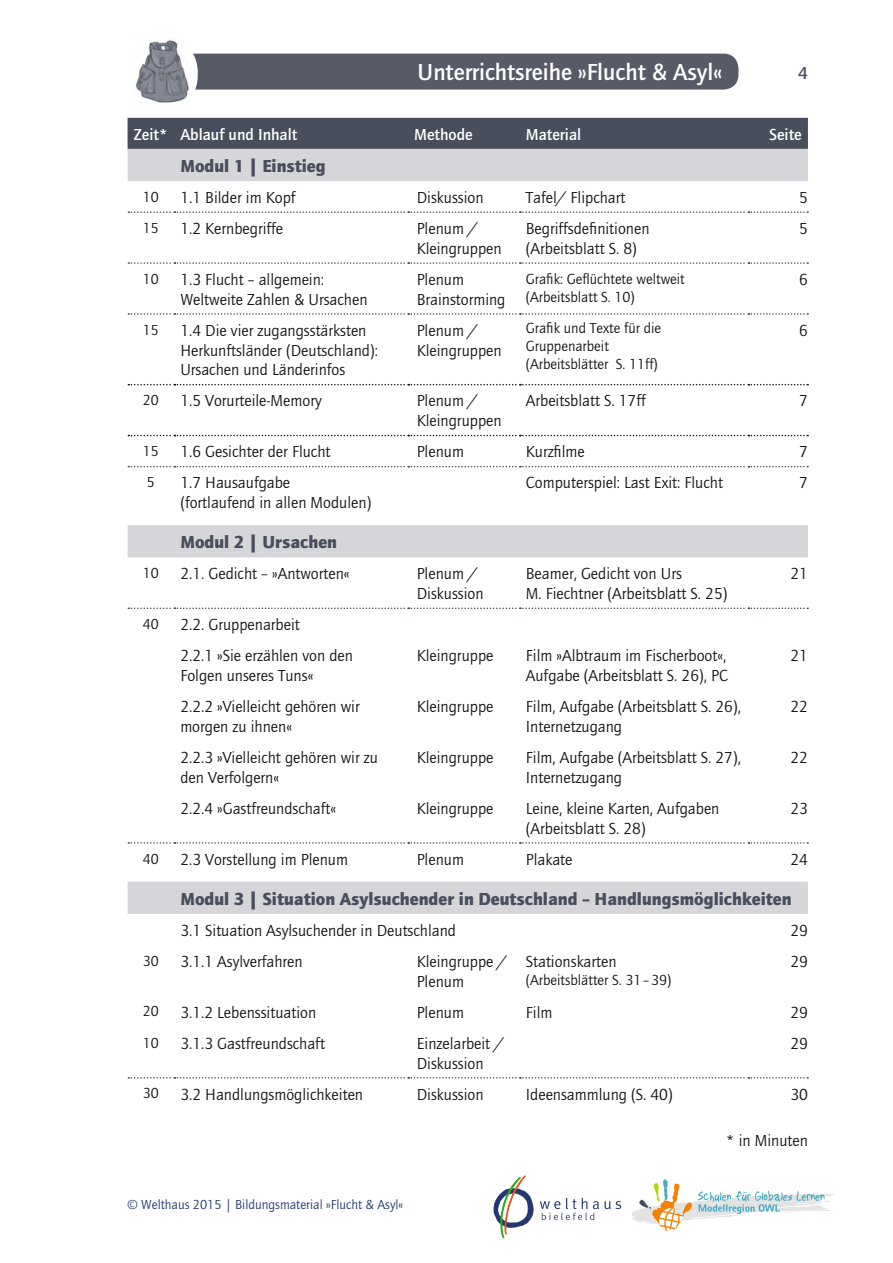
<style>
.page{position:relative;width:893px;height:1263px;background:#fff}
.page>*{position:absolute;margin:0;border:0;box-sizing:border-box;transform-origin:0 0}
.t1{font:700 24px "Quay";color:#fff}
.t2{font:800 18px "Quay";color:#494e5c}
.t3{font:700 18px "Quay";color:#494e5c}
.t4{font:16.5px/19.8px "Quay";color:#131413}
.t5{font:700 16.5px "Quay";color:#fff}
.t6{font:15px/18px "Quay";color:#131413}
.t7{font:13.5px "Quay";color:#233870}
</style>
<div class="page">
<svg style="left:540px;top:1198px;width:59px;height:22px"></svg>
<svg style="left:605px;top:1179px;width:229px;height:52px"></svg>
<svg style="left:493px;top:1175px;width:41px;height:63px"></svg>
<div style="left:128px;top:118px;width:680px;height:31px;background:#494e5c"></div>
<svg style="left:128px;top:149px;width:680px;height:765px"></svg>
<svg style="left:128px;top:384px;width:680px;height:1px"></svg>
<svg style="left:128px;top:435px;width:680px;height:1px"></svg>
<svg style="left:128px;top:313px;width:680px;height:2px"></svg>
<svg style="left:128px;top:466px;width:680px;height:1px"></svg>
<svg style="left:128px;top:1077px;width:680px;height:1px"></svg>
<svg style="left:128px;top:211px;width:680px;height:2px"></svg>
<svg style="left:128px;top:262px;width:680px;height:2px"></svg>
<svg style="left:128px;top:607px;width:680px;height:2px"></svg>
<svg style="left:128px;top:842px;width:680px;height:2px"></svg>
<div style="left:72px;top:54px;width:666px;height:36px;background:#575b68;border-radius:15px"></div>
<div style="left:72px;top:53px;width:126px;height:37px;background:#fff"></div>
<img style="left:133px;top:40px;width:58px;height:63px">
<h1 class="t1" style="left:418px;top:58px;width:306px">Unterrichtsreihe »Flucht &amp; Asyl«</h1>
<p class="t3" style="left:798px;top:63px;width:11px">4</p>
<p class="t5" style="left:134px;top:125px;width:165px">Zeit* Ablauf und Inhalt</p>
<p class="t5" style="left:414px;top:125px;width:60px">Methode</p>
<p class="t5" style="left:526px;top:125px;width:57px">Material</p>
<p class="t5" style="left:769px;top:125px;width:34px">Seite</p>
<p class="t2" style="left:180px;top:155px;width:147px">Modul 1 | Einstieg</p>
<p class="t6" style="left:143px;top:188px;width:17px">10</p>
<p class="t4" style="left:180px;top:188px;width:117px">1.1 Bilder im Kopf</p>
<p class="t4" style="left:417px;top:188px;width:68px">Diskussion</p>
<p class="t4" style="left:526px;top:188px;width:101px">Tafel/ Flipchart</p>
<p class="t4" style="left:799px;top:188px;width:10px">5</p>
<p class="t6" style="left:143px;top:219px;width:17px">15</p>
<p class="t4" style="left:180px;top:219px;width:104px">1.2 Kernbegriffe</p>
<p class="t4" style="left:417px;top:219px;width:86px">Plenum /<br>Kleingruppen</p>
<p class="t4" style="left:526px;top:219px;width:125px">Begriffsdefinitionen (Arbeitsblatt S. 8)</p>
<p class="t4" style="left:799px;top:219px;width:10px">5</p>
<p class="t6" style="left:143px;top:270px;width:17px">10</p>
<p class="t4" style="left:180px;top:270px;width:189px">1.3 Flucht – allgemein:<br>Weltweite Zahlen &amp; Ursachen</p>
<p class="t4" style="left:417px;top:270px;width:90px">Plenum<br>Brainstorming</p>
<p class="t6" style="left:526px;top:270px;width:160px">Grafik: Geflüchtete weltweit (Arbeitsblatt S. 10)</p>
<p class="t4" style="left:799px;top:270px;width:10px">6</p>
<p class="t6" style="left:143px;top:321px;width:17px">15</p>
<p class="t4" style="left:180px;top:321px;width:199px">1.4 Die vier zugangsstärksten<br>Herkunftsländer (Deutschland):<br>Ursachen und Länderinfos</p>
<p class="t4" style="left:417px;top:321px;width:86px">Plenum /<br>Kleingruppen</p>
<p class="t6" style="left:526px;top:319px;width:137px">Grafik und Texte für die<br>Gruppenarbeit (Arbeitsblätter S. 11ff)</p>
<p class="t4" style="left:799px;top:321px;width:10px">6</p>
<p class="t6" style="left:143px;top:392px;width:17px">20</p>
<p class="t4" style="left:180px;top:391px;width:143px">1.5 Vorurteile-Memory</p>
<p class="t4" style="left:417px;top:391px;width:86px">Plenum /<br>Kleingruppen</p>
<p class="t4" style="left:526px;top:391px;width:121px">Arbeitsblatt S. 17ff</p>
<p class="t4" style="left:799px;top:391px;width:10px">7</p>
<p class="t6" style="left:143px;top:442px;width:17px">15</p>
<p class="t4" style="left:180px;top:442px;width:152px">1.6 Gesichter der Flucht</p>
<p class="t4" style="left:417px;top:442px;width:49px">Plenum</p>
<p class="t4" style="left:526px;top:442px;width:60px">Kurzfilme</p>
<p class="t4" style="left:799px;top:442px;width:10px">7</p>
<p class="t6" style="left:147px;top:473px;width:9px">5</p>
<p class="t4" style="left:180px;top:473px;width:192px">1.7 Hausaufgabe<br>(fortlaufend in allen Modulen)</p>
<p class="t4" style="left:526px;top:473px;width:199px">Computerspiel: Last Exit: Flucht</p>
<p class="t4" style="left:799px;top:473px;width:10px">7</p>
<p class="t2" style="left:180px;top:531px;width:158px">Modul 2 | Ursachen</p>
<p class="t6" style="left:143px;top:564px;width:17px">10</p>
<p class="t4" style="left:180px;top:564px;width:171px">2.1. Gedicht – »Antworten«</p>
<p class="t4" style="left:417px;top:564px;width:68px">Plenum /<br>Diskussion</p>
<p class="t4" style="left:526px;top:564px;width:203px">Beamer, Gedicht von Urs<br>M. Fiechtner (Arbeitsblatt S. 25)</p>
<p class="t4" style="left:790px;top:564px;width:19px">21</p>
<p class="t6" style="left:143px;top:615px;width:17px">40</p>
<p class="t4" style="left:180px;top:609px;width:174px;line-height:31px">2.2. Gruppenarbeit<br>2.2.1 »Sie erzählen von den</p>
<p class="t4" style="left:180px;top:666px;width:134px">Folgen unseres Tuns«</p>
<p class="t4" style="left:417px;top:646px;width:78px">Kleingruppe</p>
<p class="t4" style="left:526px;top:646px;width:204px">Film »Albtraum im Fischerboot«,<br>Aufgabe (Arbeitsblatt S. 26), PC</p>
<p class="t4" style="left:790px;top:646px;width:19px">21</p>
<p class="t4" style="left:180px;top:697px;width:181px">2.2.2 »Vielleicht gehören wir morgen zu ihnen«</p>
<p class="t4" style="left:417px;top:697px;width:78px">Kleingruppe</p>
<p class="t4" style="left:526px;top:697px;width:217px">Film, Aufgabe (Arbeitsblatt S. 26),<br>Internetzugang</p>
<p class="t4" style="left:790px;top:697px;width:19px">22</p>
<p class="t4" style="left:180px;top:748px;width:199px">2.2.3 »Vielleicht gehören wir zu den Verfolgern«</p>
<p class="t4" style="left:417px;top:748px;width:78px">Kleingruppe</p>
<p class="t4" style="left:526px;top:748px;width:217px">Film, Aufgabe (Arbeitsblatt S. 27),<br>Internetzugang</p>
<p class="t4" style="left:790px;top:748px;width:19px">22</p>
<p class="t4" style="left:180px;top:799px;width:157px">2.2.4 »Gastfreundschaft«</p>
<p class="t4" style="left:417px;top:799px;width:78px">Kleingruppe</p>
<p class="t4" style="left:526px;top:799px;width:195px">Leine, kleine Karten, Aufgaben (Arbeitsblatt S. 28)</p>
<p class="t4" style="left:790px;top:799px;width:19px">23</p>
<p class="t6" style="left:143px;top:850px;width:17px">40</p>
<p class="t4" style="left:180px;top:849px;width:169px">2.3 Vorstellung im Plenum</p>
<p class="t4" style="left:417px;top:849px;width:49px">Plenum</p>
<p class="t4" style="left:526px;top:849px;width:48px">Plakate</p>
<p class="t4" style="left:790px;top:849px;width:19px">24</p>
<p class="t2" style="left:180px;top:888px;width:613px">Modul 3 | Situation Asylsuchender in Deutschland – Handlungsmöglichkeiten</p>
<p class="t4" style="left:180px;top:920px;width:277px">3.1 Situation Asylsuchender in Deutschland</p>
<p class="t4" style="left:790px;top:920px;width:19px">29</p>
<p class="t6" style="left:143px;top:952px;width:17px">30</p>
<p class="t4" style="left:180px;top:952px;width:124px">3.1.1 Asylverfahren</p>
<p class="t4" style="left:417px;top:952px;width:92px">Kleingruppe /<br>Plenum</p>
<p class="t4" style="left:526px;top:952px;width:92px">Stationskarten</p>
<p class="t4" style="left:790px;top:952px;width:19px">29</p>
<p class="t6" style="left:526px;top:971px;width:147px">(Arbeitsblätter S. 31–39)</p>
<p class="t6" style="left:143px;top:1003px;width:17px">20</p>
<p class="t4" style="left:180px;top:1002px;width:137px">3.1.2 Lebenssituation</p>
<p class="t4" style="left:417px;top:1002px;width:49px">Plenum</p>
<p class="t4" style="left:526px;top:1002px;width:28px">Film</p>
<p class="t4" style="left:790px;top:1002px;width:19px">29</p>
<p class="t6" style="left:143px;top:1034px;width:17px">10</p>
<p class="t4" style="left:180px;top:1033px;width:146px">3.1.3 Gastfreundschaft</p>
<p class="t4" style="left:417px;top:1033px;width:89px">Einzelarbeit /<br>Diskussion</p>
<p class="t4" style="left:790px;top:1033px;width:19px">29</p>
<p class="t6" style="left:143px;top:1085px;width:17px">30</p>
<p class="t4" style="left:180px;top:1084px;width:184px">3.2 Handlungsmöglichkeiten</p>
<p class="t4" style="left:417px;top:1084px;width:68px">Diskussion</p>
<p class="t4" style="left:526px;top:1084px;width:148px">Ideensammlung (S. 40)</p>
<p class="t4" style="left:790px;top:1084px;width:19px">30</p>
<p class="t4" style="left:726px;top:1131px;width:84px">* in Minuten</p>
<p class="t7" style="left:128px;top:1197px;width:277px">© Welthaus 2015 | Bildungsmaterial »Flucht &amp; Asyl«</p>
</div>
